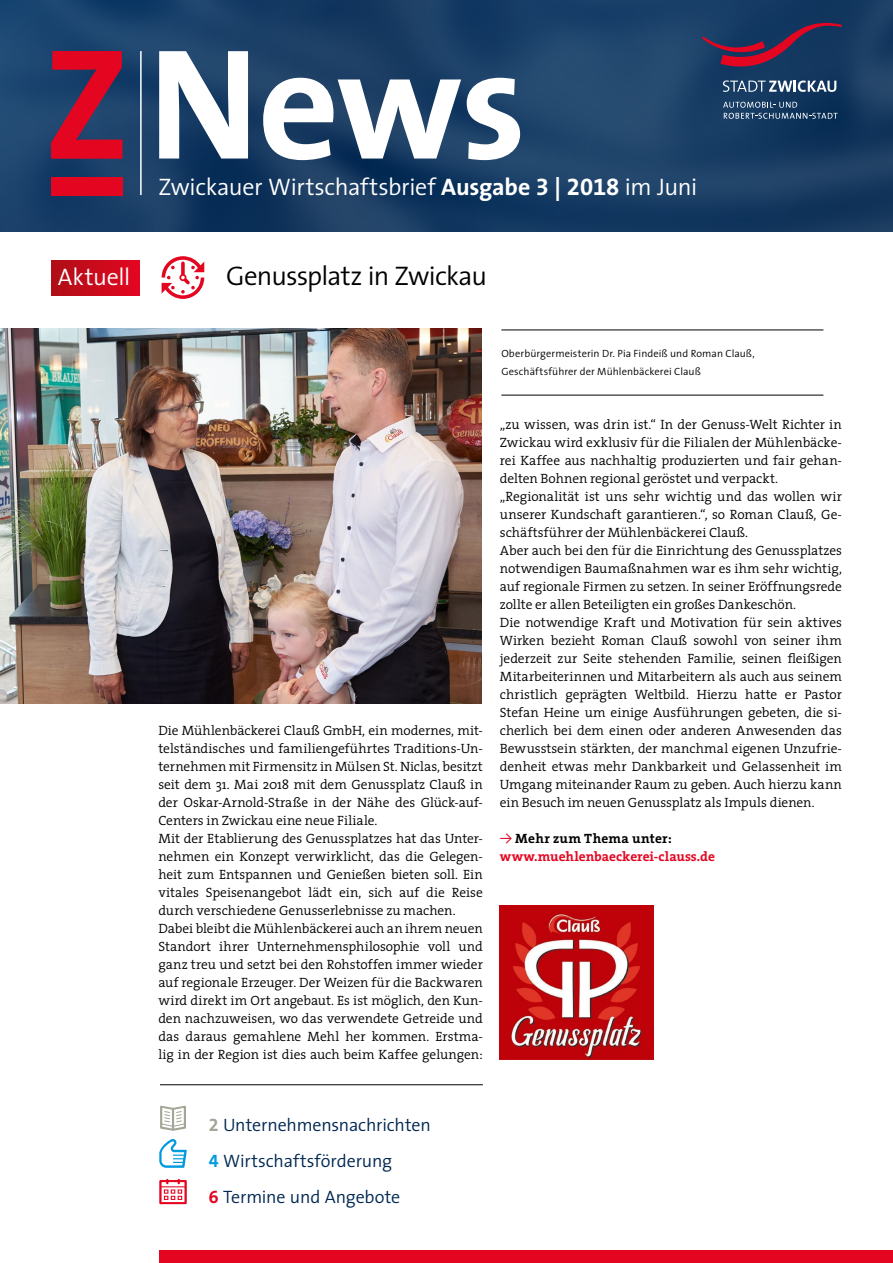
<style>
.page{position:relative;width:893px;height:1263px;background:#fff}
.page>*{position:absolute;margin:0;border:0;box-sizing:border-box;transform-origin:0 0}
.t1{font:700 159px "The Sans";color:#fff}
.t2{font:300 27px "The Sans";letter-spacing:-.03em;color:#000}
.t3{font:300 24px "The Sans";letter-spacing:-.015em;color:#fff}
.t4{font:300 18px/36px "The Sans";letter-spacing:-.01em;color:#002851}
.t5{font:300 13.5px/18px "The Serif";letter-spacing:-.005em;color:#000}
.t6{font:700 13.5px/18px "The Serif";letter-spacing:.005em;color:#e40521}
.t7{font:300 10.5px/18px "The Sans";letter-spacing:.01em;color:#000}
.s1{font-weight:700}
.s2{font-family:"The Sans Bold Expert";font-weight:400}
.s3{font-family:"VW Head";font-weight:400}
.s4{color:#000}
.s5{font-family:"The Sans Bold Expert";font-weight:400;color:#a4a497}
.s6{font-family:"The Sans Bold Expert";font-weight:400;color:#009adf}
.s7{font-family:"The Sans Bold Expert";font-weight:400;color:#e40521}
</style>
<div class="page">
<img style="left:0;top:0;width:893px;height:231px">
<div style="left:159px;top:1251px;width:734px;height:12px;background:#e40521"></div>
<svg style="left:51px;top:51px;width:71px;height:108px;background:#8c2042"></svg>
<div style="left:51px;top:177px;width:71px;height:18px;background:#e40521"></div>
<svg style="left:723px;top:102px;width:115px;height:17px;background:#395879"></svg>
<svg style="left:702px;top:23px;width:140px;height:43px;background:#3c2e54"></svg>
<svg style="left:723px;top:80px;width:113px;height:12px"></svg>
<hr style="left:140px;top:51px;width:2px;height:144px;background:#fff">
<svg style="left:162px;top:256px;width:42px;height:43px"></svg>
<div style="left:51px;top:260px;width:88px;height:35px;background:linear-gradient(to right,#ae0f16,#e20621)"></div>
<svg style="left:160px;top:1106px;width:26px;height:25px"></svg>
<svg style="left:159px;top:1139px;width:28px;height:29px"></svg>
<svg style="left:159px;top:1179px;width:28px;height:25px"></svg>
<hr style="left:160px;top:1084px;width:323px;height:1px;background:#000">
<img style="left:0;top:328px;width:481px;height:375px">
<hr style="left:501px;top:330px;width:322px;height:1px;background:#000">
<hr style="left:501px;top:395px;width:322px;height:1px;background:#000">
<img style="left:500px;top:906px;width:154px;height:154px">
<h1 class="t1" style="left:148px;top:-28px;width:380px">News</h1>
<h3 class="t3" style="left:158px;top:167px;width:540px">Zwickauer Wirtschaftsbrief <span class="s1">Ausgabe</span> <span class="s2">3</span> <span class="s1">|</span> <span class="s2">2018</span> im Juni</h3>
<h3 class="t3" style="left:58px;top:257px;width:74px">Aktuell</h3>
<h2 class="t2" style="left:226px;top:254px;width:262px">Genussplatz in Zwickau</h2>
<p class="t7" style="left:501px;top:344px;width:255px">Oberbürgermeisterin Dr. Pia Findeiß und Roman Clauß,<br>Geschäftsführer der Mühlenbäckerei Clauß</p>
<p class="t5" style="left:158px;top:721px;width:326px">Die Mühlenbäckerei Clauß GmbH, ein modernes, mit&shy;telständisches und familiengeführtes Traditions-Un&shy;ternehmen mit Firmensitz in Mülsen St. Niclas, besitzt seit dem 31. Mai 2018 mit dem Genussplatz Clauß in der Oskar-Arnold-Straße in der Nähe des Glück-auf-Centers in Zwickau eine neue Filiale.<br>Mit der Etablierung des Genussplatzes hat das Unter&shy;nehmen ein Konzept verwirklicht, das die Gelegen&shy;heit zum Entspannen und Genießen bieten soll. Ein vitales Speisenangebot lädt ein, sich auf die Reise durch verschiedene Genusserlebnisse zu machen.<br>Dabei bleibt die Mühlenbäckerei auch an ihrem neuen Standort ihrer Unternehmensphilosophie voll und ganz treu und setzt bei den Rohstoffen immer wieder auf regionale Erzeuger. Der Weizen für die Backwaren wird direkt im Ort angebaut. Es ist möglich, den Kun&shy;den nachzuweisen, wo das verwendete Getreide und das daraus gemahlene Mehl her kommen. Erstma&shy;lig in der Region ist dies auch beim Kaffee gelungen:</p>
<p class="t5" style="left:500px;top:415px;width:344px">„zu wissen, was drin ist.“ In der Genuss-Welt Richter in Zwickau wird exklusiv für die Filialen der Mühlenbäcke&shy;rei Kaffee aus nachhaltig produzierten und fair gehan&shy;delten Bohnen regional geröstet und verpackt. „Regionalität ist uns sehr wichtig und das wollen wir unserer Kundschaft garantieren.“, so Roman Clauß, Ge&shy;schäftsführer der Mühlenbäckerei Clauß.<br>Aber auch bei den für die Einrichtung des Genussplatzes notwendigen Baumaßnahmen war es ihm sehr wichtig, auf regionale Firmen zu setzen. In seiner Eröffnungsrede zollte er allen Beteiligten ein großes Dankeschön.<br>Die notwendige Kraft und Motivation für sein aktives Wirken bezieht Roman Clauß sowohl von seiner ihm jederzeit zur Seite stehenden Familie, seinen fleißigen Mitarbeiterinnen und Mitarbeitern als auch aus seinem christlich geprägten Weltbild. Hierzu hatte er Pastor Stefan Heine um einige Ausführungen gebeten, die si&shy;cherlich bei dem einen oder anderen Anwesenden das Bewusstsein stärkten, der manchmal eigenen Unzufrie&shy;denheit etwas mehr Dankbarkeit und Gelassenheit im Umgang miteinander Raum zu geben. Auch hierzu kann ein Besuch im neuen Genussplatz als Impuls dienen.</p>
<p class="t6" style="left:500px;top:829px;width:217px"><span class="s3">→</span> <span class="s4">Mehr zum Thema unter: </span>www.muehlenbaeckerei-clauss.de</p>
<h3 class="t4" style="left:209px;top:1106px;width:223px"><span class="s5">2</span> Unternehmensnachrichten<br><span class="s6">4</span> Wirtschaftsförderung<br><span class="s7">6</span> Termine und Angebote</h3>
</div>
